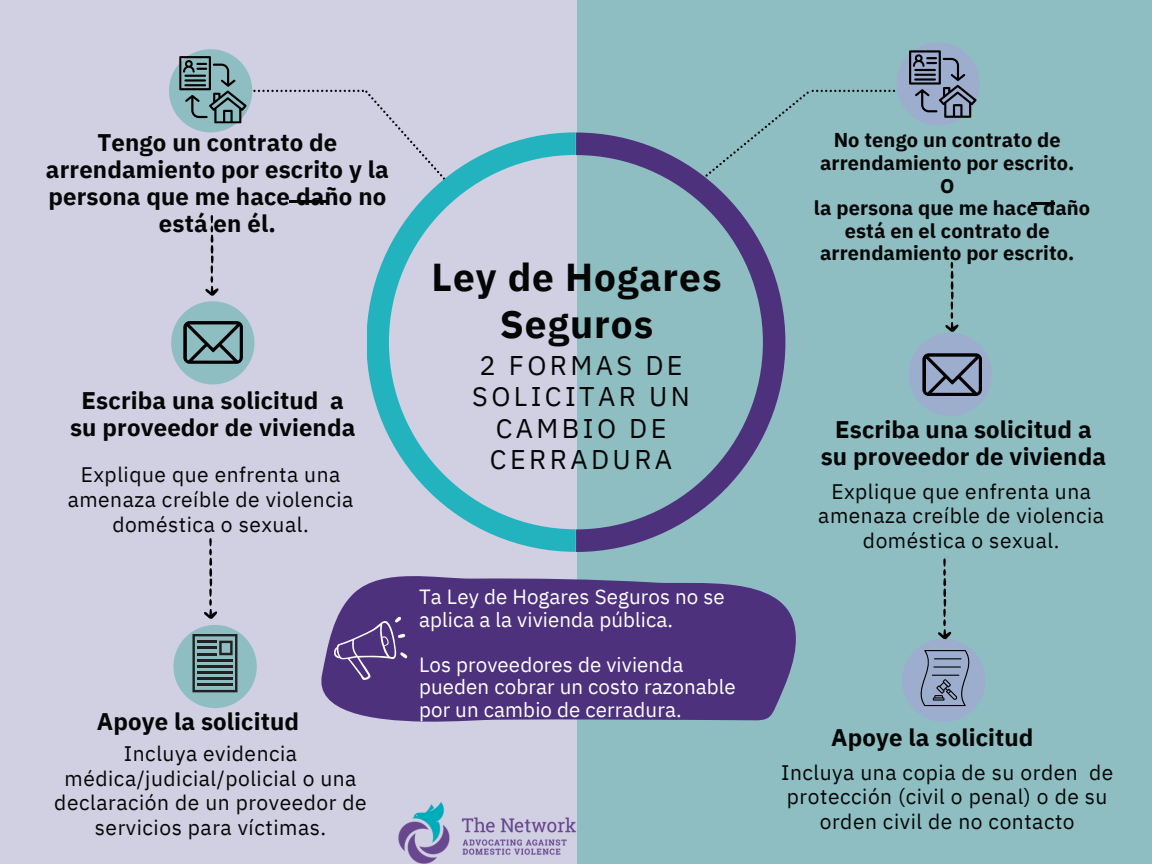
<style>
.page{position:relative;width:1152px;height:864px;background:#8ebec2}
.page>*{position:absolute;margin:0;border:0;box-sizing:border-box;transform-origin:0 0}
.t1{font:700 38.85px/46.2px "IBM Plex Sans";letter-spacing:.025em;color:#040606;text-align:center}
.t2{font:27px/31.5px "IBM Plex Sans";letter-spacing:.125em;color:#040606;text-align:center}
.t3{font:700 24px/27px "IBM Plex Sans";letter-spacing:.005em;color:#040606;text-align:center}
.t4{font:21px/24.8px "IBM Plex Sans";letter-spacing:.025em;color:#040606;text-align:center}
.t5{font:20.55px/22.5px "IBM Plex Sans";letter-spacing:.005em;color:#fff}
.t6{font:700 20.1px/22.5px "IBM Plex Sans";letter-spacing:.005em;color:#040606;text-align:center}
</style>
<div class="page">
<div style="left:896px;top:42px;width:84px;height:84px;background:#9cadce;border-radius:50%"></div>
<div style="left:909px;top:333px;width:83px;height:83px;background:#9cadce;border-radius:50%"></div>
<div style="left:902px;top:639px;width:83px;height:83px;background:#9cadce;border-radius:50%"></div>
<div style="left:0;top:0;width:576px;height:864px;background:#d1cfe2"></div>
<svg style="left:576px;top:133px;width:209px;height:419px"></svg>
<div style="left:169px;top:49px;width:83px;height:83px;background:#8ebec2;border-radius:50%"></div>
<div style="left:171px;top:301px;width:83px;height:83px;background:#8ebec2;border-radius:50%"></div>
<div style="left:173px;top:625px;width:84px;height:83px;background:#8ebec2;border-radius:50%"></div>
<svg style="left:367px;top:132px;width:209px;height:420px"></svg>
<svg style="left:179px;top:56px;width:266px;height:124px"></svg>
<svg style="left:702px;top:50px;width:275px;height:129px"></svg>
<svg style="left:183px;top:321px;width:60px;height:43px"></svg>
<svg style="left:922px;top:353px;width:60px;height:43px"></svg>
<svg style="left:920px;top:650px;width:50px;height:56px"></svg>
<svg style="left:192px;top:634px;width:45px;height:58px"></svg>
<hr style="left:197px;top:641px;width:20px;height:2px;background:#212121">
<hr style="left:197px;top:647px;width:20px;height:2px;background:#212121">
<hr style="left:197px;top:653px;width:20px;height:2px;background:#212121">
<hr style="left:197px;top:659px;width:36px;height:2px;background:#212121">
<hr style="left:197px;top:665px;width:36px;height:2px;background:#212121">
<hr style="left:197px;top:671px;width:36px;height:2px;background:#212121">
<hr style="left:197px;top:677px;width:36px;height:3px;background:#212121">
<hr style="left:197px;top:683px;width:36px;height:3px;background:#212121">
<svg style="left:321px;top:567px;width:475px;height:155px;fill:#4e317d"></svg>
<hr style="left:1032px;top:203px;width:23px;height:2px;background:#040606">
<img style="left:398px;top:796px;width:179px;height:68px">
<svg style="left:204px;top:538px;width:13px;height:81px"></svg>
<svg style="left:205px;top:215px;width:13px;height:81px"></svg>
<hr style="left:290px;top:200px;width:38px;height:3px;background:#040606">
<svg style="left:334px;top:617px;width:74px;height:63px;background:#62498c"></svg>
<svg style="left:938px;top:558px;width:13px;height:81px"></svg>
<svg style="left:945px;top:251px;width:13px;height:81px"></svg>
<p class="t3" style="left:46px;top:129px;width:344px">Tengo un contrato de arrendamiento por escrito y la persona que me hace daño no está en él.</p>
<p class="t3" style="left:70px;top:386px;width:287px">Escriba una solicitud a su proveedor de vivienda</p>
<p class="t4" style="left:68px;top:462px;width:287px">Explique que enfrenta una amenaza creíble de violencia doméstica o sexual.</p>
<p class="t3" style="left:97px;top:708px;width:204px">Apoye la solicitud</p>
<p class="t4" style="left:54px;top:741px;width:314px">Incluya evidencia médica/judicial/policial o una declaración de un proveedor de servicios para víctimas.</p>
<p class="t1" style="left:432px;top:254px;width:292px">Ley de Hogares<br>Seguros</p>
<p class="t2" style="left:472px;top:349px;width:219px">2 FORMAS DE<br>SOLICITAR UN<br>CAMBIO DE<br>CERRADURA</p>
<p class="t5" style="left:419px;top:585px;width:307px">Ta Ley de Hogares Seguros no se aplica a la vivienda pública.</p>
<p class="t5" style="left:419px;top:653px;width:318px">Los proveedores de vivienda pueden cobrar un costo razonable por un cambio de cerradura.</p>
<p class="t6" style="left:820px;top:129px;width:256px">No tengo un contrato de arrendamiento por escrito.</p>
<p class="t6" style="left:940px;top:174px;width:16px">O</p>
<p class="t6" style="left:814px;top:196px;width:278px">la persona que me hace daño está en el contrato de arrendamiento por escrito.</p>
<p class="t3" style="left:821px;top:416px;width:287px">Escriba una solicitud a su proveedor de vivienda</p>
<p class="t4" style="left:818px;top:478px;width:287px">Explique que enfrenta una amenaza creíble de violencia doméstica o sexual.</p>
<p class="t3" style="left:831px;top:723px;width:204px">Apoye la solicitud</p>
<p class="t4" style="left:781px;top:759px;width:334px">Incluya una copia de su orden de protección (civil o penal) o de su orden civil de no contacto</p>
</div>
